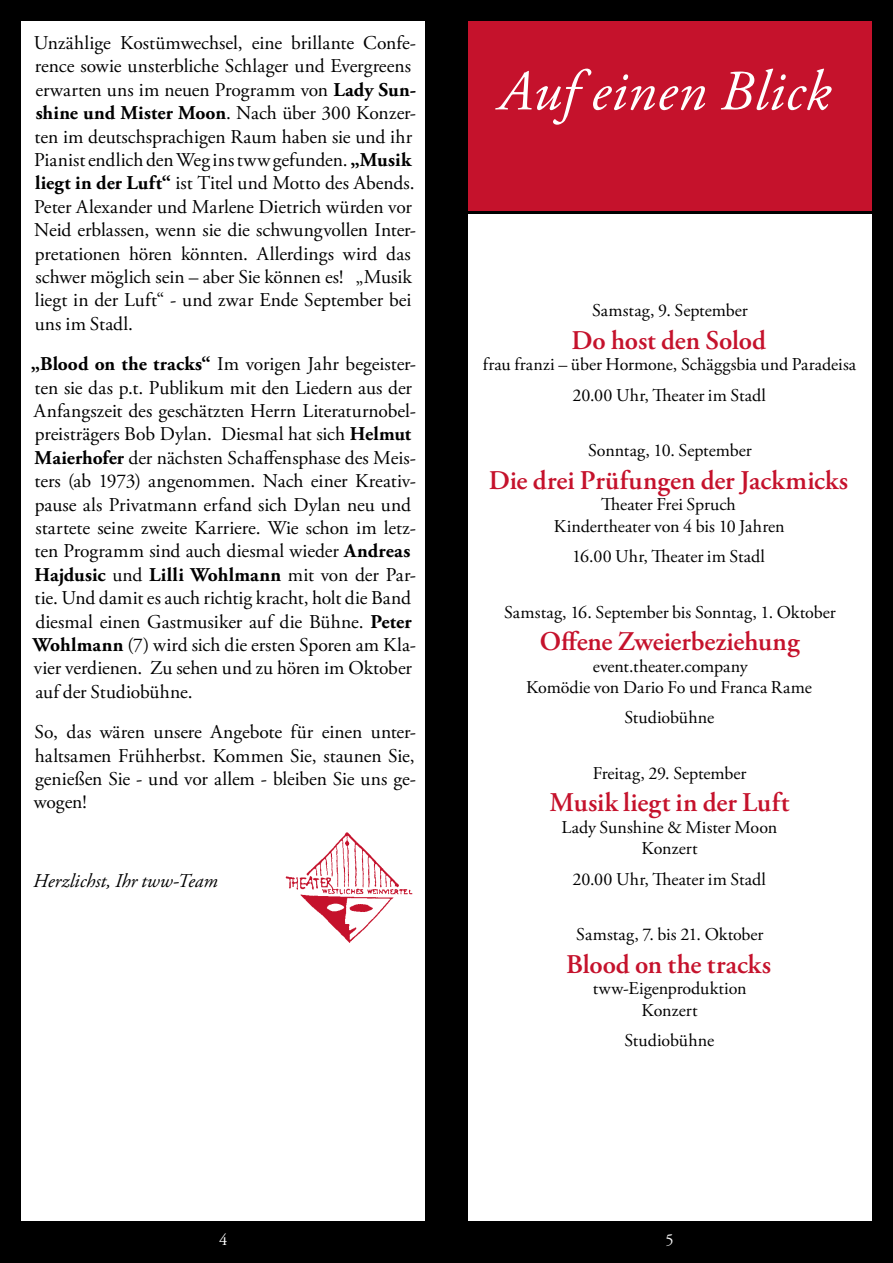
<style>
.page{position:relative;width:893px;height:1263px;background:#000}
.page>*{position:absolute;margin:0;border:0;box-sizing:border-box;transform-origin:0 0}
.t1{font:italic 57px "Adobe Garamond Pro";letter-spacing:.015em;color:#fff}
.t2{font:600 27px "Adobe Garamond Pro";color:#c5122c}
.t3{font:19.5px/23.4px "Adobe Garamond Pro";color:#000}
.t4{font:italic 19.5px "Adobe Garamond Pro";color:#000}
.t5{font:18px/21.6px "Adobe Garamond Pro";color:#000;text-align:center}
.t6{font:16.5px "Adobe Garamond Pro";color:#fff}
.s1{font-weight:700}
</style>
<div class="page">
<div style="left:21px;top:21px;width:404px;height:1199px;background:#fff"></div>
<img style="left:286px;top:832px;width:127px;height:111px">
<div style="left:468px;top:21px;width:404px;height:189px;background:#c5122c"></div>
<div style="left:468px;top:214px;width:404px;height:1006px;background:#fff"></div>
<p class="t3" style="left:34px;top:32px;width:384px">Unzählige Kostümwechsel, eine brillante Confe&shy;rence sowie unsterbliche Schlager und Evergreens erwarten uns im neuen Programm von <span class="s1">Lady Sun&shy;shine und Mister Moon</span>. Nach über 300 Konzer&shy;ten im deutschsprachigen Raum haben sie und ihr Pianist endlich den Weg ins tww gefunden. <span class="s1">„Musik liegt in der Luft“</span> ist Titel und Motto des Abends.<br>Peter Alexander und Marlene Dietrich würden vor Neid erblassen, wenn sie die schwungvollen Inter&shy;pretationen hören könnten. Allerdings wird das schwer möglich sein – aber Sie können es! „Musik liegt in der Luft“ - und zwar Ende September bei uns im Stadl.</p>
<p class="t3" style="left:31px;top:353px;width:387px"><span class="s1">„Blood on the tracks“</span> Im vorigen Jahr begeister&shy;ten sie das p.t. Publikum mit den Liedern aus der Anfangszeit des geschätzten Herrn Literaturnobel&shy;preisträgers Bob Dylan. Diesmal hat sich <span class="s1">Helmut Maierhofer</span> der nächsten Schaffensphase des Meis&shy;ters (ab 1973) angenommen. Nach einer Kreativ&shy;pause als Privatmann erfand sich Dylan neu und startete seine zweite Karriere. Wie schon im letz&shy;ten Programm sind auch diesmal wieder <span class="s1">Andreas Hajdusic</span> und <span class="s1">Lilli Wohlmann</span> mit von der Par&shy;tie. Und damit es auch richtig kracht, holt die Band diesmal einen Gastmusiker auf die Bühne. <span class="s1">Peter Wohlmann</span> (7) wird sich die ersten Sporen am Kla&shy;vier verdienen. Zu sehen und zu hören im Oktober auf der Studiobühne.</p>
<p class="t3" style="left:34px;top:721px;width:384px;text-align:justify">So, das wären unsere Angebote für einen unter&shy;haltsamen Frühherbst. Kommen Sie, staunen Sie, genießen Sie - und vor allem - bleiben Sie uns ge&shy;wogen!</p>
<p class="t4" style="left:33px;top:869px;width:186px">Herzlichst, Ihr tww-Team</p>
<h1 class="t1" style="left:498px;top:57px;width:333px">Auf einen Blick</h1>
<p class="t5" style="left:592px;top:301px;width:157px">Samstag, 9. September</p>
<h2 class="t2" style="left:572px;top:325px;width:196px">Do host den Solod</h2>
<p class="t5" style="left:483px;top:350px;width:375px;line-height:30.2px">frau franzi – über Hormone, Schäggsbia und Paradeisa<br>20.00 Uhr, Theater im Stadl</p>
<p class="t5" style="left:588px;top:440px;width:165px">Sonntag, 10. September</p>
<h2 class="t2" style="left:489px;top:464px;width:361px">Die drei Prüfungen der Jackmicks</h2>
<p class="t5" style="left:554px;top:494px;width:232px">Theater Frei Spruch<br>Kindertheater von 4 bis 10 Jahren</p>
<p class="t5" style="left:572px;top:546px;width:194px">16.00 Uhr, Theater im Stadl</p>
<p class="t5" style="left:504px;top:602px;width:333px">Samstag, 16. September bis Sonntag, 1. Oktober</p>
<h2 class="t2" style="left:540px;top:626px;width:261px">Offene Zweierbeziehung</h2>
<p class="t5" style="left:526px;top:656px;width:287px">event.theater.company<br>Komödie von Dario Fo und Franca Rame</p>
<p class="t5" style="left:624px;top:707px;width:91px">Studiobühne</p>
<p class="t5" style="left:593px;top:763px;width:155px">Freitag, 29. September</p>
<h2 class="t2" style="left:550px;top:787px;width:241px">Musik liegt in der Luft</h2>
<p class="t5" style="left:561px;top:817px;width:217px">Lady Sunshine &amp; Mister Moon<br>Konzert</p>
<p class="t5" style="left:572px;top:869px;width:195px">20.00 Uhr, Theater im Stadl</p>
<p class="t5" style="left:576px;top:924px;width:189px">Samstag, 7. bis 21. Oktober</p>
<h2 class="t2" style="left:566px;top:948px;width:206px">Blood on the tracks</h2>
<p class="t5" style="left:593px;top:978px;width:155px">tww-Eigenproduktion<br>Konzert</p>
<p class="t5" style="left:624px;top:1030px;width:91px">Studiobühne</p>
<p class="t6" style="left:219px;top:1230px;width:10px">4</p>
<p class="t6" style="left:666px;top:1230px;width:10px">5</p>
</div>
